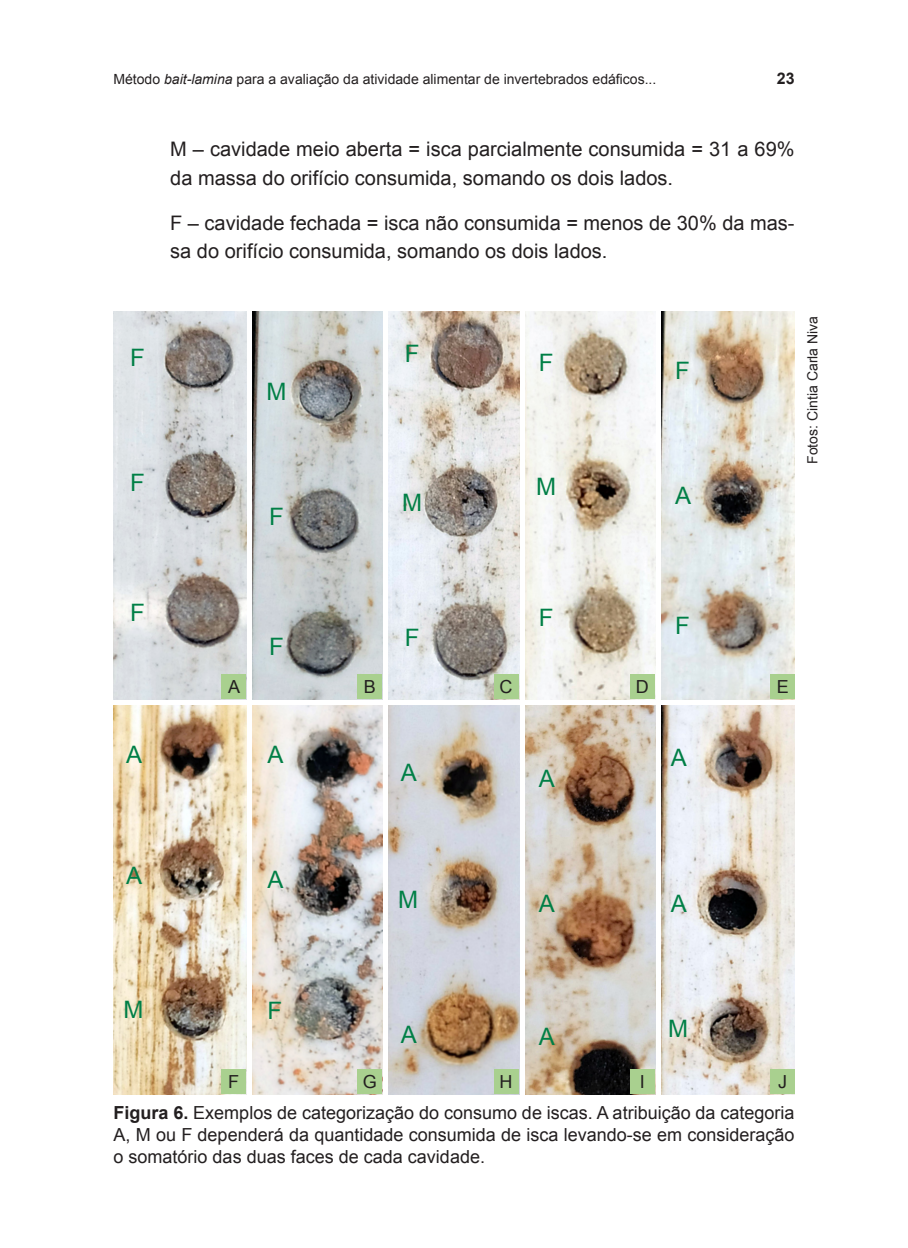
<style>
.page{position:relative;width:908px;height:1248px;background:#fff}
.page>*{position:absolute;margin:0;border:0;box-sizing:border-box;transform-origin:0 0}
.t1{font:24px "Arial";color:#007f46}
.MACACA_BULLETS{font:20px/28.2px "Arial";color:#231f20}
.FIGURA_LEGENDA{font:18px/21.8px "Arial";color:#231f20;text-align:justify}
.t2{font:700 16px "Arial";color:#231f20}
.CREDITO_FOTO{font:14px "Arial";color:#231f20}
.s1{font-style:italic}
.s2{font-weight:700}
</style>
<div class="page">
<img style="left:113px;top:311px;width:133px;height:388px">
<img style="left:252px;top:311px;width:131px;height:388px">
<img style="left:389px;top:311px;width:130px;height:388px">
<img style="left:525px;top:311px;width:130px;height:388px">
<img style="left:661px;top:311px;width:133px;height:388px">
<img style="left:113px;top:705px;width:133px;height:389px">
<img style="left:252px;top:705px;width:131px;height:389px">
<img style="left:389px;top:705px;width:130px;height:389px">
<img style="left:525px;top:705px;width:130px;height:389px">
<img style="left:661px;top:705px;width:133px;height:389px">
<div style="left:221px;top:674px;width:25px;height:25px;background:#a9d08f"></div>
<div style="left:221px;top:1068px;width:25px;height:25px;background:#a9d08f"></div>
<div style="left:357px;top:674px;width:25px;height:25px;background:#a9d08f"></div>
<div style="left:357px;top:1068px;width:25px;height:25px;background:#a9d08f"></div>
<div style="left:493px;top:674px;width:25px;height:25px;background:#a9d08f"></div>
<div style="left:493px;top:1068px;width:25px;height:25px;background:#a9d08f"></div>
<div style="left:629px;top:674px;width:25px;height:25px;background:#a9d08f"></div>
<div style="left:629px;top:1068px;width:25px;height:25px;background:#a9d08f"></div>
<div style="left:770px;top:674px;width:24px;height:25px;background:#a9d08f"></div>
<div style="left:770px;top:1068px;width:24px;height:25px;background:#a9d08f"></div>
<p class="CREDITO_FOTO" style="left:113px;top:69px;width:544px">Método <span class="s1">bait-lamina</span> para a avaliação da atividade alimentar de invertebrados edáficos...</p>
<p class="t2" style="left:776px;top:67px;width:19px">23</p>
<p class="MACACA_BULLETS" style="left:170px;top:135px;width:625px">M – cavidade meio aberta = isca parcialmente consumida = 31 a 69% da massa do orifício consumida, somando os dois lados.</p>
<p class="MACACA_BULLETS" style="left:170px;top:209px;width:625px">F – cavidade fechada = isca não consumida = menos de 30% da mas&shy;sa do orifício consumida, somando os dois lados.</p>
<p class="t1" style="left:130px;top:342px;width:16px">F</p>
<p class="t1" style="left:130px;top:466px;width:16px">F</p>
<p class="t1" style="left:266px;top:376px;width:21px">M</p>
<p class="t1" style="left:269px;top:500px;width:16px">F</p>
<p class="t1" style="left:405px;top:338px;width:16px">F</p>
<p class="t1" style="left:402px;top:486px;width:21px">M</p>
<p class="t1" style="left:538px;top:346px;width:16px">F</p>
<p class="t1" style="left:536px;top:471px;width:21px">M</p>
<p class="t1" style="left:674px;top:355px;width:16px">F</p>
<p class="t1" style="left:674px;top:479px;width:18px">A</p>
<p class="CREDITO_FOTO" style="left:803px;top:464px;width:149px;rotate:-90deg">Fotos: Cintia Carla Niva</p>
<p class="t1" style="left:130px;top:597px;width:16px">F</p>
<p class="t1" style="left:126px;top:739px;width:18px">A</p>
<p class="FIGURA_LEGENDA" style="left:228px;top:676px;width:14px">A</p>
<p class="t1" style="left:269px;top:631px;width:16px">F</p>
<p class="t1" style="left:267px;top:739px;width:18px">A</p>
<p class="FIGURA_LEGENDA" style="left:364px;top:676px;width:14px">B</p>
<p class="t1" style="left:405px;top:621px;width:16px">F</p>
<p class="t1" style="left:400px;top:756px;width:18px">A</p>
<p class="FIGURA_LEGENDA" style="left:499px;top:676px;width:14px">C</p>
<p class="t1" style="left:538px;top:601px;width:16px">F</p>
<p class="t1" style="left:538px;top:763px;width:18px">A</p>
<p class="FIGURA_LEGENDA" style="left:635px;top:676px;width:14px">D</p>
<p class="t1" style="left:674px;top:610px;width:16px">F</p>
<p class="t1" style="left:670px;top:741px;width:18px">A</p>
<p class="FIGURA_LEGENDA" style="left:776px;top:676px;width:14px">E</p>
<p class="t1" style="left:126px;top:859px;width:18px">A</p>
<p class="t1" style="left:267px;top:864px;width:18px">A</p>
<p class="t1" style="left:398px;top:883px;width:21px">M</p>
<p class="t1" style="left:538px;top:887px;width:18px">A</p>
<p class="t1" style="left:670px;top:887px;width:18px">A</p>
<p class="t1" style="left:123px;top:994px;width:21px">M</p>
<p class="FIGURA_LEGENDA" style="left:228px;top:1070px;width:12px">F</p>
<p class="t1" style="left:267px;top:994px;width:16px">F</p>
<p class="FIGURA_LEGENDA" style="left:363px;top:1070px;width:16px">G</p>
<p class="t1" style="left:400px;top:1018px;width:18px">A</p>
<p class="FIGURA_LEGENDA" style="left:499px;top:1070px;width:14px">H</p>
<p class="t1" style="left:538px;top:1021px;width:18px">A</p>
<p class="FIGURA_LEGENDA" style="left:639px;top:1070px;width:7px">I</p>
<p class="t1" style="left:667px;top:1012px;width:21px">M</p>
<p class="FIGURA_LEGENDA" style="left:777px;top:1070px;width:10px">J</p>
<p class="FIGURA_LEGENDA" style="left:113px;top:1102px;width:682px"><span class="s2">Figura 6.</span> Exemplos de categorização do consumo de iscas. A atribuição da categoria A, M ou F dependerá da quantidade consumida de isca levando-se em consideração o somatório das duas faces de cada cavidade.</p>
</div>
